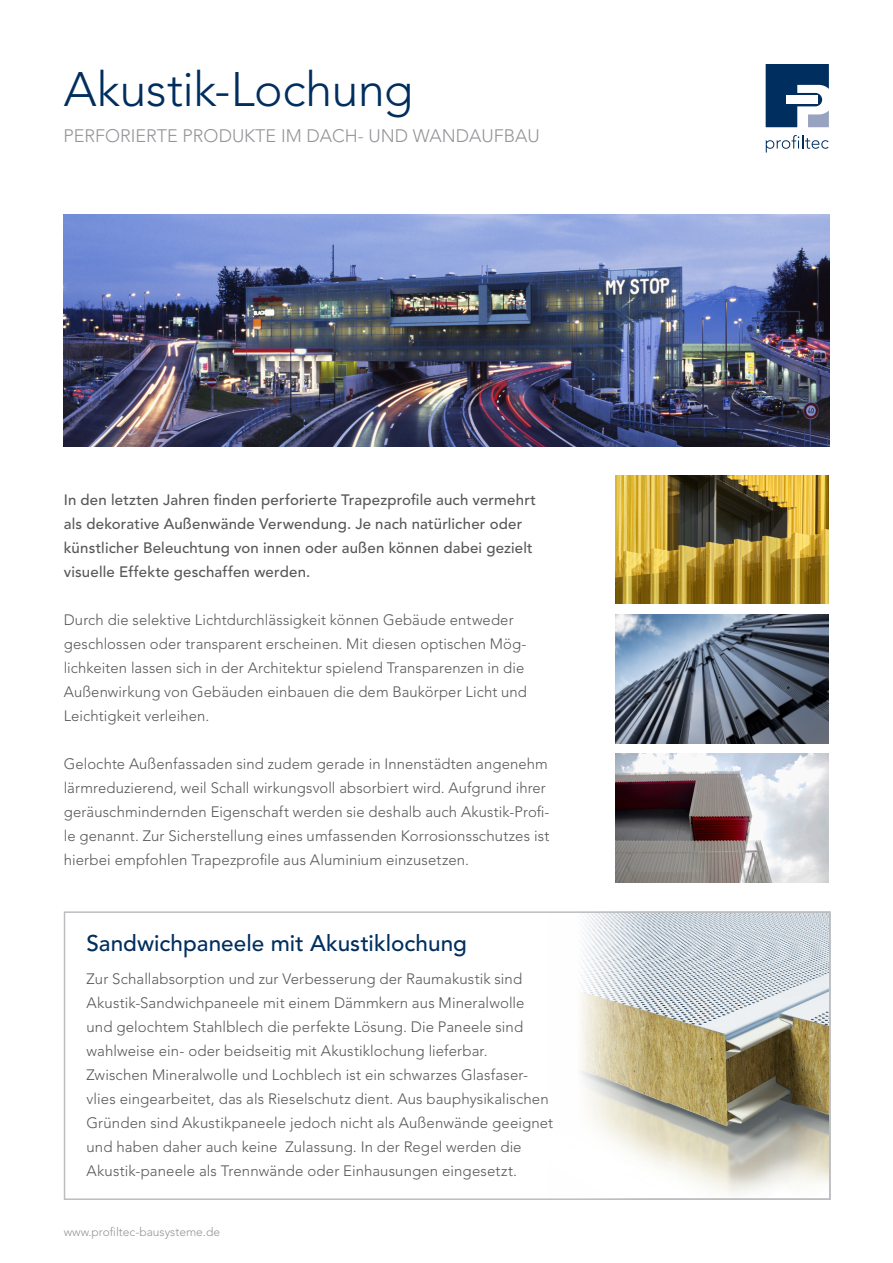
<style>
.page{position:relative;width:893px;height:1263px;background:#fff}
.page>*{position:absolute;margin:0;border:0;box-sizing:border-box;transform-origin:0 0}
.t1{font:300 48px "Avenir LT Pro";letter-spacing:-.01em;color:#002e5e}
.t2{font:500 22.5px "Avenir LT Pro";letter-spacing:.005em;color:#002e5e}
.t3{font:300 18px "Avenir LT Pro";color:#939598}
.t4{font:300 15px/24px "Avenir LT Pro";letter-spacing:.005em;color:#57585a}
.t5{font:500 15px/24px "Avenir LT Pro";letter-spacing:.015em;color:#57585a}
.t6{font:300 12px "Avenir LT Pro";color:#939598}
</style>
<div class="page">
<svg style="left:766px;top:64px;width:63px;height:63px"></svg>
<div style="left:786px;top:96px;width:32px;height:8px;background:#fff"></div>
<svg style="left:766px;top:135px;width:63px;height:18px"></svg>
<img style="left:580px;top:914px;width:248px;height:280px">
<div style="left:64px;top:911px;width:767px;height:289px;border:2px solid #bcbdc0"></div>
<img style="left:616px;top:754px;width:212px;height:129px">
<img style="left:616px;top:614px;width:212px;height:129px">
<img style="left:616px;top:475px;width:212px;height:129px">
<img style="left:64px;top:215px;width:765px;height:231px">
<p class="t1" style="left:64px;top:61px;width:351px">Akustik-Lochung</p>
<p class="t3" style="left:63px;top:125px;width:478px">PERFORIERTE PRODUKTE IM DACH- UND WANDAUFBAU</p>
<p class="t5" style="left:64px;top:488px;width:474px">In den letzten Jahren finden perforierte Trapezprofile auch vermehrt als dekorative Außenwände Verwendung. Je nach natürlicher oder künstlicher Beleuchtung von innen oder außen können dabei gezielt visuelle Effekte geschaffen werden.</p>
<p class="t4" style="left:64px;top:607px;width:465px">Durch die selektive Lichtdurchlässigkeit können Gebäude entweder geschlossen oder transparent erscheinen. Mit diesen optischen Mög&shy;lichkeiten lassen sich in der Architektur spielend Transparenzen in die Außenwirkung von Gebäuden einbauen die dem Baukörper Licht und Leichtigkeit verleihen.</p>
<p class="t4" style="left:64px;top:751px;width:487px">Gelochte Außenfassaden sind zudem gerade in Innenstädten angenehm lärmreduzierend, weil Schall wirkungsvoll absorbiert wird. Aufgrund ihrer geräuschmindernden Eigenschaft werden sie deshalb auch Akustik-Profi&shy;le genannt. Zur Sicherstellung eines umfassenden Korrosionsschutzes ist hierbei empfohlen Trapezprofile aus Aluminium einzusetzen.</p>
<p class="t2" style="left:87px;top:930px;width:382px">Sandwichpaneele mit Akustiklochung</p>
<p class="t4" style="left:87px;top:966px;width:437px">Zur Schallabsorption und zur Verbesserung der Raumakustik sind</p>
<p class="t4" style="left:87px;top:990px;width:439px">Akustik-Sandwichpaneele mit einem Dämmkern aus Mineralwolle</p>
<p class="t4" style="left:87px;top:1014px;width:438px">und gelochtem Stahlblech die perfekte Lösung. Die Paneele sind</p>
<p class="t4" style="left:87px;top:1038px;width:402px">wahlweise ein- oder beidseitig mit Akustiklochung lieferbar.</p>
<p class="t4" style="left:87px;top:1062px;width:443px">Zwischen Mineralwolle und Lochblech ist ein schwarzes Glasfaser-</p>
<p class="t4" style="left:87px;top:1086px;width:464px">vlies eingearbeitet, das als Rieselschutz dient. Aus bauphysikalischen</p>
<p class="t4" style="left:87px;top:1110px;width:468px">Gründen sind Akustikpaneele jedoch nicht als Außenwände geeignet</p>
<p class="t4" style="left:87px;top:1134px;width:437px">und haben daher auch keine Zulassung. In der Regel werden die</p>
<p class="t4" style="left:87px;top:1158px;width:432px">Akustik-paneele als Trennwände oder Einhausungen eingesetzt.</p>
<p class="t6" style="left:64px;top:1224px;width:158px">www.profiltec-bausysteme.de</p>
</div>
